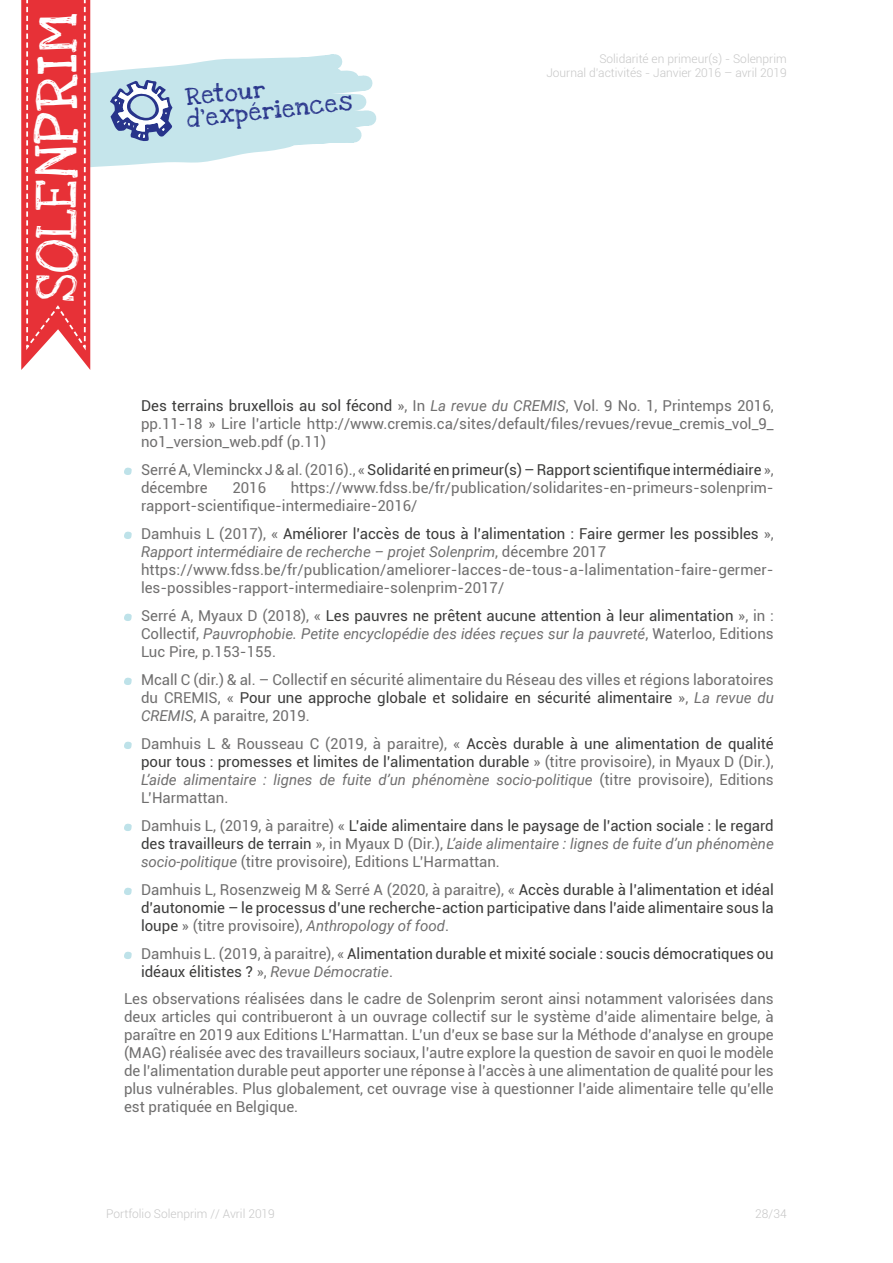
<style>
.page{position:relative;width:893px;height:1263px;background:#fff}
.page>*{position:absolute;margin:0;border:0;box-sizing:border-box;transform-origin:0 0}
.Titre_H2{font:43.2px "Love Ya Like A Sister";letter-spacing:.02em;color:#fff}
.Titre_h1{font:18px/21.6px "Love Ya Like A Sister";color:#28348b}
.Manuscrit{font:15px/18px "Roboto";color:#706f6f;text-align:justify}
.Manuscrit-2{font:15px/18px "Roboto";color:#3c3c3b}
.t1{font:300 12px/14.4px "Roboto";color:#c6c6c6;text-align:right}
.s1{color:#3c3c3b}
.s2{font-style:italic}
.s3{color:#706f6f}
.s4{font-style:italic;color:#706f6f}
</style>
<div class="page">
<svg style="left:90px;top:46px;width:287px;height:127px"></svg>
<svg style="left:110px;top:80px;width:62px;height:61px"></svg>
<svg style="left:21px;top:0;width:69px;height:370px;background:#e9494e"></svg>
<svg style="left:124px;top:468px;width:8px;height:7px"></svg>
<svg style="left:124px;top:532px;width:8px;height:7px"></svg>
<svg style="left:124px;top:614px;width:8px;height:7px"></svg>
<svg style="left:124px;top:678px;width:8px;height:7px"></svg>
<svg style="left:124px;top:742px;width:8px;height:7px"></svg>
<svg style="left:124px;top:824px;width:8px;height:7px"></svg>
<svg style="left:124px;top:888px;width:8px;height:7px"></svg>
<svg style="left:124px;top:952px;width:8px;height:7px"></svg>
<p class="Titre_H2" style="left:21px;top:302px;width:290px;rotate:-90deg">SOLENPRIM</p>
<p class="Titre_h1" style="left:184px;top:87px;width:167px;rotate:-6deg">Retour d’expériences</p>
<p class="t1" style="left:546px;top:51px;width:242px">Solidarité en primeur(s) - Solenprim<br>Journal d’activités - Janvier 2016 – avril 2019</p>
<p class="Manuscrit" style="left:141px;top:396px;width:634px"><span class="s1">Des terrains bruxellois au sol fécond</span> », In <span class="s2">La revue du CREMIS</span>, Vol. 9 No. 1, Printemps 2016, pp.11-18 » Lire l’article http://www.cremis.ca/sites/default/files/revues/revue_cremis_vol_9_ no1_version_web.pdf (p.11)</p>
<p class="Manuscrit-2" style="left:141px;top:460px;width:634px"><span class="s3">Serré A, Vleminckx J &amp; al. (2016)., «</span> Solidarité en primeur(s) – Rapport scientifique intermédiaire <span class="s3">», décembre</span></p>
<p class="Manuscrit" style="left:141px;top:478px;width:634px;text-indent:150px">https://www.fdss.be/fr/publication/solidarites-en-primeurs-solenprim&shy;rapport-scientifique-intermediaire-2016/</p>
<p class="Manuscrit-2" style="left:141px;top:524px;width:634px"><span class="s3">Damhuis L (2017), «</span> Améliorer l’accès de tous à l’alimentation : Faire germer les possibles <span class="s3">»,<br></span><span class="s4">Rapport intermédiaire de recherche – projet Solenprim</span><span class="s3">, décembre 2017</span></p>
<p class="Manuscrit" style="left:141px;top:560px;width:634px">https://www.fdss.be/fr/publication/ameliorer-lacces-de-tous-a-lalimentation-faire-germer&shy;les-possibles-rapport-intermediaire-solenprim-2017/</p>
<p class="Manuscrit" style="left:141px;top:606px;width:634px">Serré A, Myaux D (2018), « <span class="s1">Les pauvres ne prêtent aucune attention à leur alimentation</span> », in :<br>Collectif, <span class="s2">Pauvrophobie. Petite encyclopédie des idées reçues sur la pauvreté</span>, Waterloo, Editions Luc Pire, p.153-155.</p>
<p class="Manuscrit" style="left:141px;top:670px;width:634px">Mcall C (dir.) &amp; al. – Collectif en sécurité alimentaire du Réseau des villes et régions laboratoires du CREMIS, « <span class="s1">Pour une approche globale et solidaire en sécurité alimentaire</span> », <span class="s2">La revue du CREMIS</span>, A paraitre, 2019.</p>
<p class="Manuscrit" style="left:141px;top:734px;width:634px">Damhuis L &amp; Rousseau C (2019, à paraitre), « <span class="s1">Accès durable à une alimentation de qualité pour tous : promesses et limites de l’alimentation durable</span> » (titre provisoire), in Myaux D (Dir.), <span class="s2">L’aide alimentaire : lignes de fuite d’un phénomène socio-politique</span> (titre provisoire), Editions L’Harmattan.</p>
<p class="Manuscrit" style="left:141px;top:816px;width:634px">Damhuis L, (2019, à paraitre) « <span class="s1">L’aide alimentaire dans le paysage de l’action sociale : le regard des travailleurs de terrain</span> », in Myaux D (Dir.), <span class="s2">L’aide alimentaire : lignes de fuite d’un phénomène socio-politique</span> (titre provisoire), Editions L’Harmattan.</p>
<p class="Manuscrit-2" style="left:141px;top:880px;width:634px;text-align:justify"><span class="s3">Damhuis L, Rosenzweig M &amp; Serré A (2020, à paraitre), «</span> Accès durable à l’alimentation et idéal d’autonomie – le processus d’une recherche-action participative dans l’aide alimentaire sous la loupe <span class="s3">» (titre provisoire),</span> <span class="s4">Anthropology of food</span><span class="s3">.</span></p>
<p class="Manuscrit-2" style="left:141px;top:944px;width:634px"><span class="s3">Damhuis L. (2019, à paraitre), «</span> Alimentation durable et mixité sociale : soucis démocratiques ou idéaux élitistes ? <span class="s3">»,</span> <span class="s4">Revue Démocratie</span><span class="s3">.</span></p>
<p class="Manuscrit" style="left:124px;top:989px;width:651px">Les observations réalisées dans le cadre de Solenprim seront ainsi notamment valorisées dans deux articles qui contribueront à un ouvrage collectif sur le système d’aide alimentaire belge, à paraître en 2019 aux Editions L’Harmattan. L’un d’eux se base sur la Méthode d’analyse en groupe (MAG) réalisée avec des travailleurs sociaux, l’autre explore la question de savoir en quoi le modèle de l’alimentation durable peut apporter une réponse à l’accès à une alimentation de qualité pour les plus vulnérables. Plus globalement, cet ouvrage vise à questionner l’aide alimentaire telle qu’elle est pratiquée en Belgique.</p>
<p class="Manuscrit" style="left:232px;top:478px;width:35px">2016</p>
<p class="t1" style="left:106px;top:1206px;width:170px">Portfolio Solenprim // Avril 2019</p>
<p class="t1" style="left:755px;top:1206px;width:33px">28/34</p>
</div>
